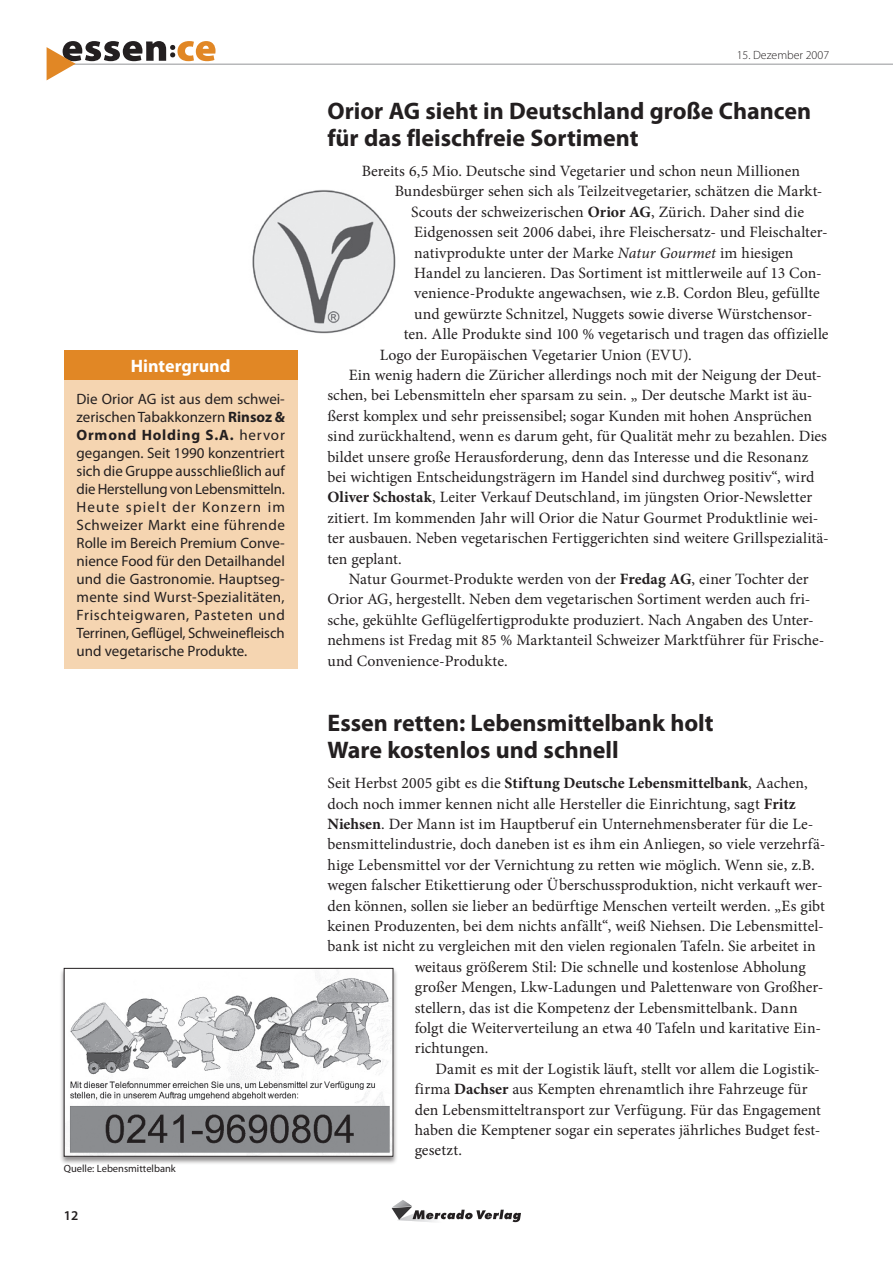
<style>
.page{position:relative;width:893px;height:1263px;background:#fff}
.page>*{position:absolute;margin:0;border:0;box-sizing:border-box;transform-origin:0 0}
.Heads_Myriad_Bold_16{font:700 24px/27px "Myriad Pro";color:#231f20}
.Fließtext_Minion_10{font:700 18px "Myriad Pro";color:#fff}
.Fließtext_Minion_10-2{font:15.75px/20.4px "Minion Pro";color:#231f20}
.Fließtext_Minion_10-3{font:700 15.75px "Minion Pro";letter-spacing:.005em;color:#231f20}
.Kastentext_Hintergru{font:15px/18px "Myriad Pro";letter-spacing:-.01em;color:#231f20;text-align:justify}
.t1{font:600 13.5px "Myriad Pro";color:#231f20}
.t2{font:300 12px "Myriad Pro";color:#231f20}
.Quelle{font:10.5px "Myriad Pro";color:#231f20}
.s1{font-weight:700}
.s2{font-style:italic}
.s3{font-weight:400}
</style>
<div class="page">
<hr style="left:51px;top:64px;width:842px;height:1px;background:#939598">
<svg style="left:391px;top:1200px;width:130px;height:23px"></svg>
<svg style="left:47px;top:41px;width:169px;height:39px"></svg>
<img style="left:252px;top:190px;width:144px;height:144px">
<div style="left:64px;top:350px;width:234px;height:30px;background:#e18725"></div>
<div style="left:64px;top:380px;width:234px;height:289px;background:#f5d5b1"></div>
<div style="left:59px;top:967px;width:345px;height:205px;background:#231f20;opacity:.5"></div>
<img style="left:66px;top:970px;width:325px;height:185px">
<div style="left:64px;top:968px;width:329px;height:189px;border:1px solid #231f20"></div>
<p class="Fließtext_Minion_10" style="left:131px;top:354px;width:101px">Hintergrund</p>
<p class="Kastentext_Hintergru" style="left:77px;top:390px;width:210px">Die Orior AG ist aus dem schwei&shy;zerischen Tabakkonzern <span class="s1">Rinsoz &amp; Ormond Holding S.A.</span> hervor gegangen. Seit 1990 konzentriert sich die Gruppe ausschließlich auf die Herstellung von Lebensmitteln.<br>Heute spielt der Konzern im Schweizer Markt eine führende Rolle im Bereich Premium Conve&shy;nience Food für den Detailhandel und die Gastronomie. Hauptseg&shy;mente sind Wurst-Spezialitäten, Frischteigwaren, Pasteten und Terrinen, Geflügel, Schweinefleisch und vegetarische Produkte.</p>
<p class="Quelle" style="left:64px;top:1162px;width:114px">Quelle: Lebensmittelbank</p>
<p class="t1" style="left:64px;top:1207px;width:16px">12</p>
<p class="t2" style="left:737px;top:48px;width:94px">15. Dezember 2007</p>
<p class="Heads_Myriad_Bold_16" style="left:327px;top:97px;width:485px">Orior AG sieht in Deutschland große Chancen für das fleischfreie Sortiment</p>
<p class="Fließtext_Minion_10-2" style="left:362px;top:161px;width:440px">Bereits 6,5 Mio. Deutsche sind Vegetarier und schon neun Millionen</p>
<p class="Fließtext_Minion_10-2" style="left:395px;top:181px;width:429px">Bundesbürger sehen sich als Teilzeitvegetarier, schätzen die Markt-</p>
<p class="Fließtext_Minion_10-2" style="left:411px;top:202px;width:394px">Scouts der schweizerischen <span class="s1">Orior AG</span>, Zürich. Daher sind die</p>
<p class="Fließtext_Minion_10-2" style="left:414px;top:222px;width:415px">Eidgenossen seit 2006 dabei, ihre Fleischersatz- und Fleischalter-</p>
<p class="Fließtext_Minion_10-2" style="left:414px;top:242px;width:381px">nativprodukte unter der Marke <span class="s2">Natur Gourmet</span> im hiesigen</p>
<p class="Fließtext_Minion_10-2" style="left:414px;top:263px;width:409px">Handel zu lancieren. Das Sortiment ist mittlerweile auf 13 Con-</p>
<p class="Fließtext_Minion_10-2" style="left:414px;top:283px;width:407px">venience-Produkte angewachsen, wie z.B. Cordon Bleu, gefüllte</p>
<p class="Fließtext_Minion_10-2" style="left:414px;top:304px;width:400px">und gewürzte Schnitzel, Nuggets sowie diverse Würstchensor-</p>
<p class="Fließtext_Minion_10-2" style="left:404px;top:324px;width:426px">ten. Alle Produkte sind 100 % vegetarisch und tragen das offizielle</p>
<p class="Fließtext_Minion_10-2" style="left:380px;top:344px;width:313px">Logo der Europäischen Vegetarier Union (EVU).</p>
<p class="Fließtext_Minion_10-2" style="left:327px;top:365px;width:503px;text-indent:21px">Ein wenig hadern die Züricher allerdings noch mit der Neigung der Deut&shy;schen, bei Lebensmitteln eher sparsam zu sein. „ Der deutsche Markt ist äu&shy;ßerst komplex und sehr preissensibel; sogar Kunden mit hohen Ansprüchen sind zurückhaltend, wenn es darum geht, für Qualität mehr zu bezahlen. Dies bildet unsere große Herausforderung, denn das Interesse und die Resonanz bei wichtigen Entscheidungsträgern im Handel sind durchweg positiv“, wird <span class="s1">Oliver Schostak</span>, Leiter Verkauf Deutschland, im jüngsten Orior-Newsletter zitiert. Im kommenden Jahr will Orior die Natur Gourmet Produktlinie wei&shy;ter ausbauen. Neben vegetarischen Fertiggerichten sind weitere Grillspezialitä&shy;ten geplant.</p>
<p class="Fließtext_Minion_10-2" style="left:327px;top:569px;width:499px;text-indent:21px">Natur Gourmet-Produkte werden von der <span class="s1">Fredag AG</span>, einer Tochter der Orior AG, hergestellt. Neben dem vegetarischen Sortiment werden auch fri&shy;sche, gekühlte Geflügelfertigprodukte produziert. Nach Angaben des Unter&shy;nehmens ist Fredag mit 85 % Marktanteil Schweizer Marktführer für Frische&shy;und Convenience-Produkte.</p>
<p class="Heads_Myriad_Bold_16" style="left:327px;top:709px;width:388px">Essen retten: Lebensmittelbank holt<br>Ware kostenlos und schnell</p>
<p class="Fließtext_Minion_10-3" style="left:327px;top:772px;width:482px"><span class="s3">Seit Herbst 2005 gibt es die</span> Stiftung Deutsche Lebensmittelbank<span class="s3">, Aachen,</span></p>
<p class="Fließtext_Minion_10-2" style="left:327px;top:793px;width:470px">doch noch immer kennen nicht alle Hersteller die Einrichtung, sagt <span class="s1">Fritz</span></p>
<p class="Fließtext_Minion_10-2" style="left:327px;top:814px;width:488px"><span class="s1">Niehsen</span>. Der Mann ist im Hauptberuf ein Unternehmensberater für die Le-</p>
<p class="Fließtext_Minion_10-2" style="left:327px;top:834px;width:499px">bensmittelindustrie, doch daneben ist es ihm ein Anliegen, so viele verzehrfä-</p>
<p class="Fließtext_Minion_10-2" style="left:327px;top:854px;width:489px">hige Lebensmittel vor der Vernichtung zu retten wie möglich. Wenn sie, z.B.</p>
<p class="Fließtext_Minion_10-2" style="left:327px;top:875px;width:497px">wegen falscher Etikettierung oder Überschussproduktion, nicht verkauft wer-</p>
<p class="Fließtext_Minion_10-2" style="left:327px;top:895px;width:499px">den können, sollen sie lieber an bedürftige Menschen verteilt werden. „Es gibt</p>
<p class="Fließtext_Minion_10-2" style="left:327px;top:916px;width:498px">keinen Produzenten, bei dem nichts anfällt“, weiß Niehsen. Die Lebensmittel-</p>
<p class="Fließtext_Minion_10-2" style="left:327px;top:936px;width:490px">bank ist nicht zu vergleichen mit den vielen regionalen Tafeln. Sie arbeitet in</p>
<p class="Fließtext_Minion_10-2" style="left:415px;top:956px;width:393px">weitaus größerem Stil: Die schnelle und kostenlose Abholung</p>
<p class="Fließtext_Minion_10-2" style="left:415px;top:977px;width:410px">großer Mengen, Lkw-Ladungen und Palettenware von Großher-</p>
<p class="Fließtext_Minion_10-2" style="left:415px;top:997px;width:384px">stellern, das ist die Kompetenz der Lebensmittelbank. Dann</p>
<p class="Fließtext_Minion_10-2" style="left:415px;top:1018px;width:408px">folgt die Weiterverteilung an etwa 40 Tafeln und karitative Ein-</p>
<p class="Fließtext_Minion_10-2" style="left:415px;top:1038px;width:75px">richtungen.</p>
<p class="Fließtext_Minion_10-2" style="left:415px;top:1058px;width:408px;text-indent:21px">Damit es mit der Logistik läuft, stellt vor allem die Logistik&shy;firma <span class="s1">Dachser</span> aus Kempten ehrenamtlich ihre Fahrzeuge für den Lebensmitteltransport zur Verfügung. Für das Engagement haben die Kemptener sogar ein seperates jährliches Budget fest&shy;gesetzt.</p>
</div>
